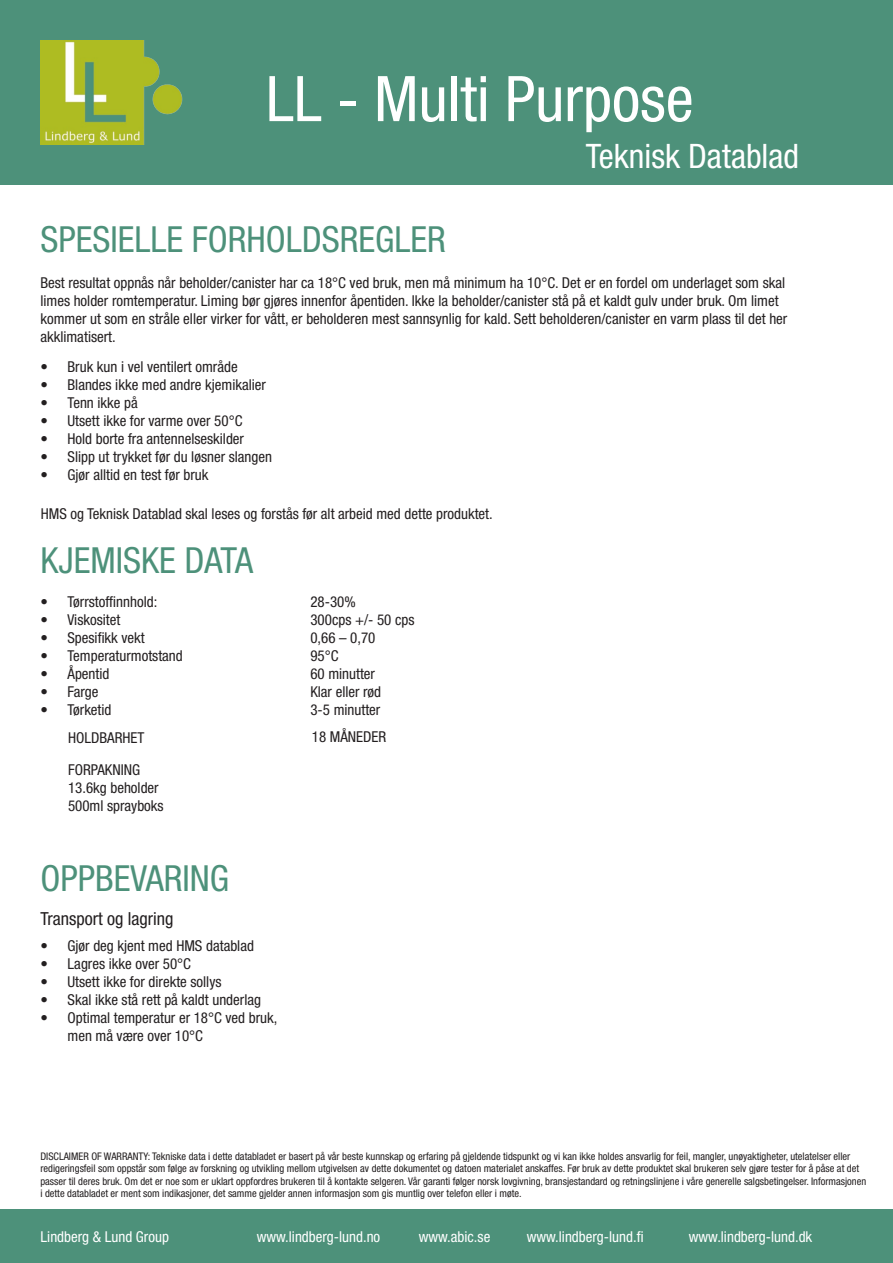
<style>
.page{position:relative;width:893px;height:1263px;background:#fff}
.page>*{position:absolute;margin:0;border:0;box-sizing:border-box;transform-origin:0 0}
.t1{font:condensed 63px "Helvetica Neue LT Std";color:#fff}
.t2{font:condensed 36px "Helvetica Neue LT Std";color:#4d917a}
.t3{font:condensed 33.75px "Helvetica Neue LT Std";color:#fff}
.t4{font:condensed 18px "Helvetica Neue LT Std";color:#231f20}
.t5{font:condensed 15px/18px "Helvetica Neue LT Std";color:#231f20}
.t6{font:condensed 15px "Helvetica Neue LT Std";color:#fff}
.t7{font:condensed 10.5px/12.6px "Helvetica Neue LT Std";color:#231f20}
</style>
<div class="page">
<div style="left:0;top:1209px;width:893px;height:54px;background:#4d917a"></div>
<div style="left:0;top:0;width:893px;height:184px;background:#4d917a"></div>
<img style="left:40px;top:40px;width:143px;height:104px">
<p class="t1" style="left:266px;top:62px;width:429px">LL - Multi Purpose</p>
<p class="t3" style="left:586px;top:137px;width:215px">Teknisk Datablad</p>
<p class="t2" style="left:40px;top:218px;width:407px">SPESIELLE FORHOLDSREGLER</p>
<p class="t5" style="left:40px;top:273px;width:748px">Best resultat oppnås når beholder/canister har ca 18°C ved bruk, men må minimum ha 10°C. Det er en fordel om underlaget som skal limes holder romtemperatur. Liming bør gjøres innenfor åpentiden. Ikke la beholder/canister stå på et kaldt gulv under bruk. Om limet kommer ut som en stråle eller virker for vått, er beholderen mest sannsynlig for kald. Sett beholderen/canister en varm plass til det her akklimatisert.</p>
<p class="t5" style="left:41px;top:357px;width:199px">• Bruk kun i vel ventilert område</p>
<p class="t5" style="left:41px;top:375px;width:227px">• Blandes ikke med andre kjemikalier</p>
<p class="t5" style="left:41px;top:393px;width:99px">• Tenn ikke på</p>
<p class="t5" style="left:41px;top:411px;width:203px">• Utsett ikke for varme over 50°C</p>
<p class="t5" style="left:41px;top:429px;width:205px">• Hold borte fra antennelseskilder</p>
<p class="t5" style="left:41px;top:447px;width:233px">• Slipp ut trykket før du løsner slangen</p>
<p class="t5" style="left:41px;top:465px;width:169px">• Gjør alltid en test før bruk</p>
<p class="t5" style="left:41px;top:505px;width:454px">HMS og Teknisk Datablad skal leses og forstås før alt arbeid med dette produktet.</p>
<p class="t2" style="left:40px;top:540px;width:214px">KJEMISKE DATA</p>
<p class="t5" style="left:40px;top:593px;width:118px">• Tørrstoffinnhold:</p>
<p class="t5" style="left:310px;top:593px;width:47px">28-30%</p>
<p class="t5" style="left:40px;top:611px;width:82px">• Viskositet</p>
<p class="t5" style="left:310px;top:611px;width:106px">300cps +/- 50 cps</p>
<p class="t5" style="left:40px;top:629px;width:106px">• Spesifikk vekt</p>
<p class="t5" style="left:310px;top:629px;width:67px">0,66 – 0,70</p>
<p class="t5" style="left:40px;top:647px;width:144px">• Temperaturmotstand</p>
<p class="t5" style="left:310px;top:647px;width:30px">95°C</p>
<p class="t5" style="left:40px;top:665px;width:71px">• Åpentid</p>
<p class="t5" style="left:310px;top:665px;width:66px">60 minutter</p>
<p class="t5" style="left:40px;top:683px;width:60px">• Farge</p>
<p class="t5" style="left:310px;top:683px;width:72px">Klar eller rød</p>
<p class="t5" style="left:40px;top:701px;width:73px">• Tørketid</p>
<p class="t5" style="left:310px;top:701px;width:71px">3-5 minutter</p>
<p class="t5" style="left:68px;top:729px;width:78px">HOLDBARHET</p>
<p class="t5" style="left:312px;top:728px;width:76px">18 MÅNEDER</p>
<p class="t5" style="left:68px;top:760px;width:74px">FORPAKNING</p>
<p class="t5" style="left:68px;top:778px;width:92px">13.6kg beholder</p>
<p class="t5" style="left:68px;top:796px;width:97px">500ml sprayboks</p>
<p class="t2" style="left:41px;top:858px;width:190px">OPPBEVARING</p>
<p class="t4" style="left:40px;top:908px;width:135px">Transport og lagring</p>
<p class="t5" style="left:41px;top:937px;width:215px">• Gjør deg kjent med HMS datablad</p>
<p class="t5" style="left:41px;top:955px;width:152px">• Lagres ikke over 50°C</p>
<p class="t5" style="left:41px;top:973px;width:183px">• Utsett ikke for direkte sollys</p>
<p class="t5" style="left:41px;top:991px;width:222px">• Skal ikke stå rett på kaldt underlag</p>
<p class="t5" style="left:68px;top:1009px;width:211px;text-indent:-27px">• Optimal temperatur er 18°C ved bruk, men må være over 10°C</p>
<p class="t7" style="left:40px;top:1149px;width:827px">DISCLAIMER OF WARRANTY: Tekniske data i dette databladet er basert på vår beste kunnskap og erfaring på gjeldende tidspunkt og vi kan ikke holdes ansvarlig for feil, mangler, unøyaktigheter, utelatelser eller redigeringsfeil som oppstår som følge av forskning og utvikling mellom utgivelsen av dette dokumentet og datoen materialet anskaffes. Før bruk av dette produktet skal brukeren selv gjøre tester for å påse at det passer til deres bruk. Om det er noe som er uklart oppfordres brukeren til å kontakte selgeren. Vår garanti følger norsk lovgivning, bransjestandard og retningslinjene i våre generelle salgsbetingelser. Informasjonen i dette databladet er ment som indikasjoner, det samme gjelder annen informasjon som gis muntlig over telefon eller i møte.</p>
<p class="t6" style="left:41px;top:1228px;width:130px">Lindberg &amp; Lund Group</p>
<p class="t6" style="left:257px;top:1228px;width:125px">www.lindberg-lund.no</p>
<p class="t6" style="left:419px;top:1228px;width:73px">www.abic.se</p>
<p class="t6" style="left:527px;top:1228px;width:118px">www.lindberg-lund.fi</p>
<p class="t6" style="left:689px;top:1228px;width:125px">www.lindberg-lund.dk</p>
</div>
